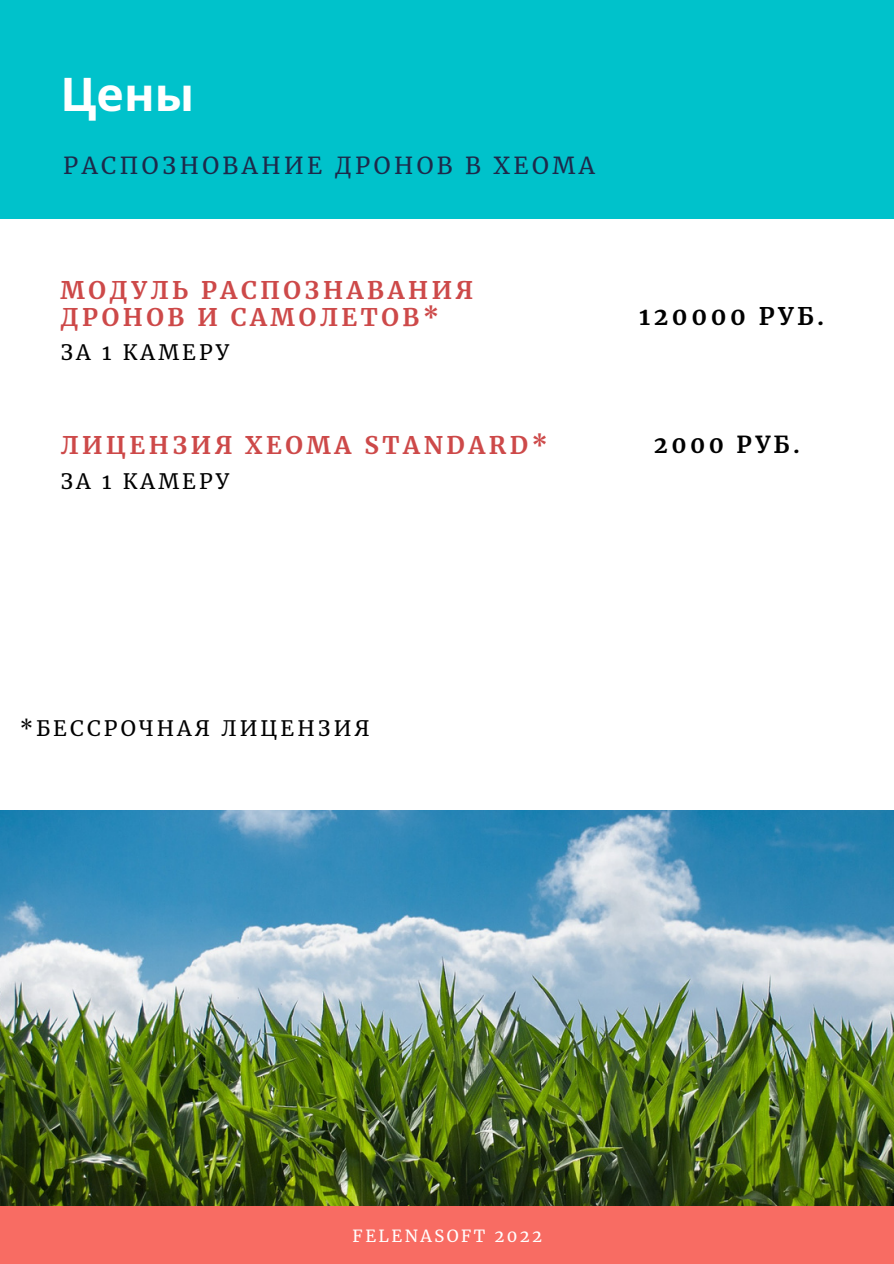
<style>
.page{position:relative;width:894px;height:1264px;background:#fff}
.page>*{position:absolute;margin:0;border:0;box-sizing:border-box;transform-origin:0 0}
.t1{font:700 46.35px "Noto Sans";color:#fff}
.t2{font:700 24px/26.7px "Merriweather";letter-spacing:.15em;color:#cd4949}
.t3{font:700 24px "Merriweather";letter-spacing:.15em;color:#000}
.t4{font:23.25px "Merriweather";letter-spacing:.15em;color:#1d294a}
.t5{font:700 23.25px "Merriweather";letter-spacing:.15em;color:#000}
.t6{font:21px "Merriweather";letter-spacing:.15em;color:#000}
.t7{font:16.5px "Merriweather";letter-spacing:.15em;color:#fff}
</style>
<div class="page">
<div style="left:0;top:1205px;width:893px;height:58px;background:#f86c63"></div>
<div style="left:0;top:0;width:893px;height:218px;background:#00c2cb"></div>
<img style="left:0;top:810px;width:893px;height:395px">
<p class="t1" style="left:60px;top:62px;width:135px">Цены</p>
<p class="t4" style="left:63px;top:151px;width:533px">РАСПОЗНОВАНИЕ ДРОНОВ В XEOMA</p>
<p class="t2" style="left:60px;top:277px;width:414px">МОДУЛЬ РАСПОЗНАВАНИЯ<br>ДРОНОВ И САМОЛЕТОВ*</p>
<p class="t6" style="left:60px;top:339px;width:170px">ЗА 1 КАМЕРУ</p>
<p class="t3" style="left:639px;top:301px;width:186px">120000 РУБ.</p>
<p class="t2" style="left:60px;top:432px;width:488px">ЛИЦЕНЗИЯ XEOMA STANDARD*</p>
<p class="t5" style="left:653px;top:430px;width:147px">2000 РУБ.</p>
<p class="t6" style="left:60px;top:469px;width:170px">ЗА 1 КАМЕРУ</p>
<p class="t6" style="left:20px;top:715px;width:351px">*БЕССРОЧНАЯ ЛИЦЕНЗИЯ</p>
<p class="t7" style="left:352px;top:1225px;width:191px">FELENASOFT 2022</p>
</div>
